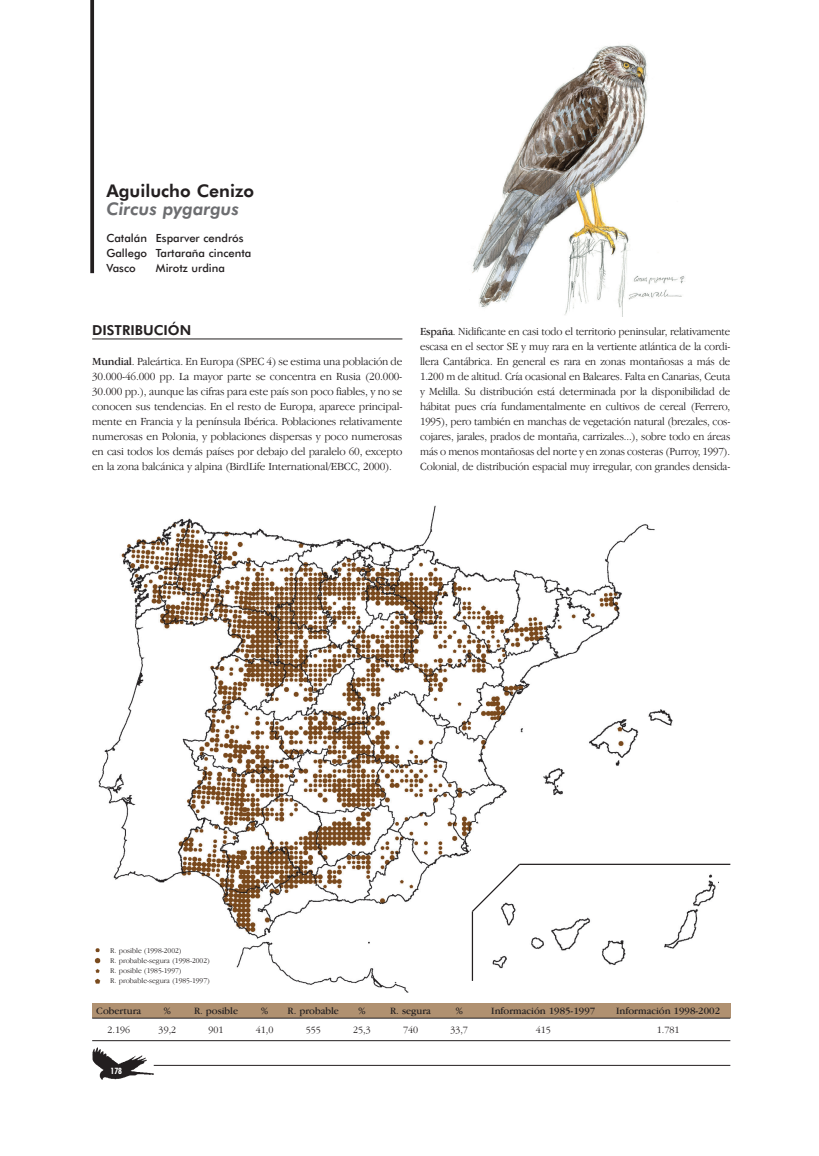
<style>
.page{position:relative;width:819px;height:1156px;background:#fff}
.page>*{position:absolute;margin:0;border:0;box-sizing:border-box;transform-origin:0 0}
.t1{font:800 17.5px "Futura BT";color:#231f20}
.t2{font:italic 800 17.5px "Futura BT";color:#6c6d70}
.t3{font:800 13.75px "Futura BT";color:#231f20}
.t4{font:300 11.25px/15px "Garamond IT Cby BT";letter-spacing:-.015em;color:#231f20;text-align:justify;scale:.96 1}
.t5{font:300 11.25px/15px "Garamond IT Cby BT";letter-spacing:-.015em;color:#231f20;text-align:justify}
.t6{font:500 11.25px/15px "Futura BT";color:#231f20}
.t7{font:10px "Garamond IT Cby BT";color:#231f20}
.t8{font:300 10px "Garamond IT Cby BT";color:#231f20}
.t9{font:700 condensed 8.75px "Futura BT";color:#fff}
.t10{font:300 7.5px/10px "Garamond IT Cby BT";color:#231f20}
.s1{font-weight:400}
</style>
<div class="page">
<hr style="left:92px;top:338px;width:310px;height:1px;background:#231f20">
<img style="left:472px;top:44px;width:213px;height:273px">
<svg style="left:90px;top:0;width:4px;height:273px"></svg>
<img style="left:98px;top:505px;width:620px;height:487px">
<div style="left:92px;top:1002px;width:638px;height:15px;background:#b09171"></div>
<hr style="left:92px;top:1017px;width:638px;height:1px;background:#231f20">
<hr style="left:92px;top:1040px;width:638px;height:1px;background:#231f20">
<img style="left:94px;top:945px;width:14px;height:40px">
<img style="left:92px;top:1047px;width:68px;height:33px">
<hr style="left:154px;top:1064px;width:576px;height:1px;background:#231f20">
<hr style="left:472px;top:911px;width:1px;height:69px;background:#231f20">
<svg style="left:470px;top:862px;width:51px;height:51px"></svg>
<hr style="left:519px;top:863px;width:211px;height:1px;background:#231f20">
<h1 class="t1" style="left:106px;top:184px;width:149px">Aguilucho Cenizo</h1>
<h1 class="t2" style="left:106px;top:202px;width:134px">Circus pygargus</h1>
<p class="t6" style="left:106px;top:232px;width:147px">Catalán Esparver cendrós<br>Gallego Tartaraña cincenta<br>Vasco</p>
<p class="t6" style="left:156px;top:262px;width:71px">Mirotz urdina</p>
<p class="t3" style="left:92px;top:324px;width:101px">DISTRIBUCIÓN</p>
<p class="t5" style="left:92px;top:355px;width:312px"><span class="s1">Mundial</span>. Paleártica. En Europa (SPEC 4) se estima una población de 30.000-46.000 pp. La mayor parte se concentra en Rusia (20.000- 30.000 pp.), aunque las cifras para este país son poco fiables, y no se conocen sus tendencias. En el resto de Europa, aparece principal&shy;mente en Francia y la península Ibérica. Poblaciones relativamente numerosas en Polonia, y poblaciones dispersas y poco numerosas en casi todos los demás países por debajo del paralelo 60, excepto en la zona balcánica y alpina (BirdLife International/EBCC, 2000).</p>
<p class="t4" style="left:420px;top:325px;width:324px"><span class="s1">España</span>. Nidificante en casi todo el territorio peninsular, relativamente escasa en el sector SE y muy rara en la vertiente atlántica de la cordi&shy;llera Cantábrica. En general es rara en zonas montañosas a más de 1.200 m de altitud. Cría ocasional en Baleares. Falta en Canarias, Ceuta y Melilla. Su distribución está determinada por la disponibilidad de hábitat pues cría fundamentalmente en cultivos de cereal (Ferrero, 1995), pero también en manchas de vegetación natural (brezales, cos&shy;cojares, jarales, prados de montaña, carrizales...), sobre todo en áreas más o menos montañosas del norte y en zonas costeras (Purroy, 1997).<br>Colonial, de distribución espacial muy irregular, con grandes densida-</p>
<p class="t10" style="left:110px;top:946px;width:101px">R. posible (1998-2002)<br>R. probable-segura (1998-2002)<br>R. posible (1985-1997)<br>R. probable-segura (1985-1997)</p>
<p class="t7" style="left:96px;top:1007px;width:46px">Cobertura</p>
<p class="t8" style="left:107px;top:1025px;width:24px">2.196</p>
<p class="t9" style="left:110px;top:1066px;width:13px">178</p>
<p class="t7" style="left:164px;top:1007px;width:9px">%</p>
<p class="t8" style="left:159px;top:1025px;width:19px">39,2</p>
<p class="t7" style="left:194px;top:1007px;width:46px">R. posible</p>
<p class="t8" style="left:208px;top:1025px;width:17px">901</p>
<p class="t7" style="left:261px;top:1007px;width:9px">%</p>
<p class="t8" style="left:256px;top:1025px;width:19px">41,0</p>
<p class="t7" style="left:287px;top:1007px;width:53px">R. probable</p>
<p class="t8" style="left:306px;top:1025px;width:17px">555</p>
<p class="t7" style="left:358px;top:1007px;width:9px">%</p>
<p class="t8" style="left:353px;top:1025px;width:19px">25,3</p>
<p class="t7" style="left:390px;top:1007px;width:42px">R. segura</p>
<p class="t8" style="left:403px;top:1025px;width:17px">740</p>
<p class="t7" style="left:455px;top:1007px;width:9px">%</p>
<p class="t8" style="left:450px;top:1025px;width:19px">33,7</p>
<p class="t7" style="left:491px;top:1007px;width:105px">Información 1985-1997</p>
<p class="t8" style="left:535px;top:1025px;width:17px">415</p>
<p class="t7" style="left:616px;top:1007px;width:105px">Información 1998-2002</p>
<p class="t8" style="left:656px;top:1025px;width:24px">1.781</p>
</div>
